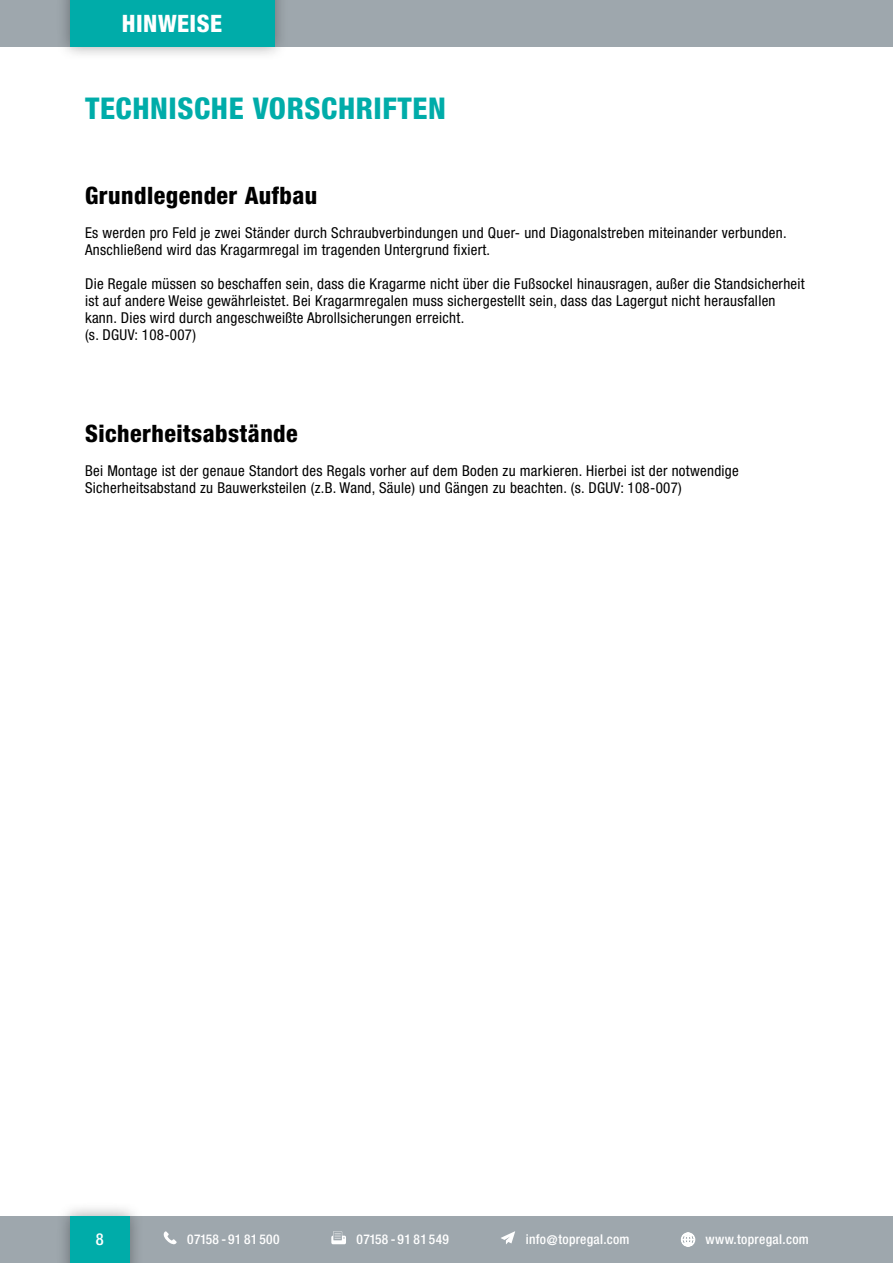
<style>
.page{position:relative;width:893px;height:1263px;background:#fff}
.page>*{position:absolute;margin:0;border:0;box-sizing:border-box;transform-origin:0 0}
.t1{font:800 condensed 30px "Helvetica Neue LT Std";letter-spacing:.02em;color:#00aca9}
.t2{font:800 condensed 24px "Helvetica Neue LT Std";letter-spacing:.02em;color:#000}
.t3{font:800 condensed 24px "Helvetica Neue LT Std";letter-spacing:.02em;color:#fff}
.t4{font:500 condensed 16.5px "Helvetica Neue LT Std";color:#fff}
.t5{font:condensed 15px/17px "Helvetica Neue LT Std";letter-spacing:.02em;color:#000}
.t6{font:500 condensed 13.5px "Helvetica Neue LT Std";letter-spacing:.025em;color:#fff}
</style>
<div class="page">
<div style="left:0;top:1216px;width:893px;height:47px;background:#9ea7ad"></div>
<div style="left:0;top:0;width:893px;height:47px;background:#9ea7ad"></div>
<div style="left:56px;top:0;width:233px;height:61px;background:#000;opacity:.35"></div>
<div style="left:70px;top:0;width:204px;height:47px;background:#00aca9"></div>
<div style="left:56px;top:1202px;width:88px;height:61px;background:#000;opacity:.35"></div>
<div style="left:70px;top:1216px;width:60px;height:47px;background:#00aca9"></div>
<svg style="left:163px;top:1231px;width:14px;height:13px"></svg>
<svg style="left:331px;top:1231px;width:15px;height:13px"></svg>
<svg style="left:501px;top:1231px;width:14px;height:13px"></svg>
<svg style="left:681px;top:1233px;width:14px;height:13px"></svg>
<h2 class="t3" style="left:122px;top:8px;width:102px">HINWEISE</h2>
<h1 class="t1" style="left:85px;top:90px;width:362px">TECHNISCHE VORSCHRIFTEN</h1>
<h2 class="t2" style="left:85px;top:181px;width:234px">Grundlegender Aufbau</h2>
<p class="t5" style="left:85px;top:224px;width:703px">Es werden pro Feld je zwei Ständer durch Schraubverbindungen und Quer- und Diagonalstreben miteinander verbunden.<br>Anschließend wird das Kragarmregal im tragenden Untergrund fixiert.</p>
<p class="t5" style="left:85px;top:275px;width:721px">Die Regale müssen so beschaffen sein, dass die Kragarme nicht über die Fußsockel hinausragen, außer die Standsicherheit ist auf andere Weise gewährleistet. Bei Kragarmregalen muss sichergestellt sein, dass das Lagergut nicht herausfallen kann. Dies wird durch angeschweißte Abrollsicherungen erreicht.<br>(s. DGUV: 108-007)</p>
<h2 class="t2" style="left:85px;top:419px;width:214px">Sicherheitsabstände</h2>
<p class="t5" style="left:85px;top:462px;width:655px">Bei Montage ist der genaue Standort des Regals vorher auf dem Boden zu markieren. Hierbei ist der notwendige<br>Sicherheitsabstand zu Bauwerksteilen (z.B. Wand, Säule) und Gängen zu beachten. (s. DGUV: 108-007)</p>
<p class="t4" style="left:96px;top:1229px;width:9px">8</p>
<p class="t6" style="left:187px;top:1231px;width:94px">07158 - 91 81 500</p>
<p class="t6" style="left:357px;top:1231px;width:94px">07158 - 91 81 549</p>
<p class="t6" style="left:526px;top:1231px;width:105px">info@topregal.com</p>
<p class="t6" style="left:705px;top:1231px;width:105px">www.topregal.com</p>
</div>
